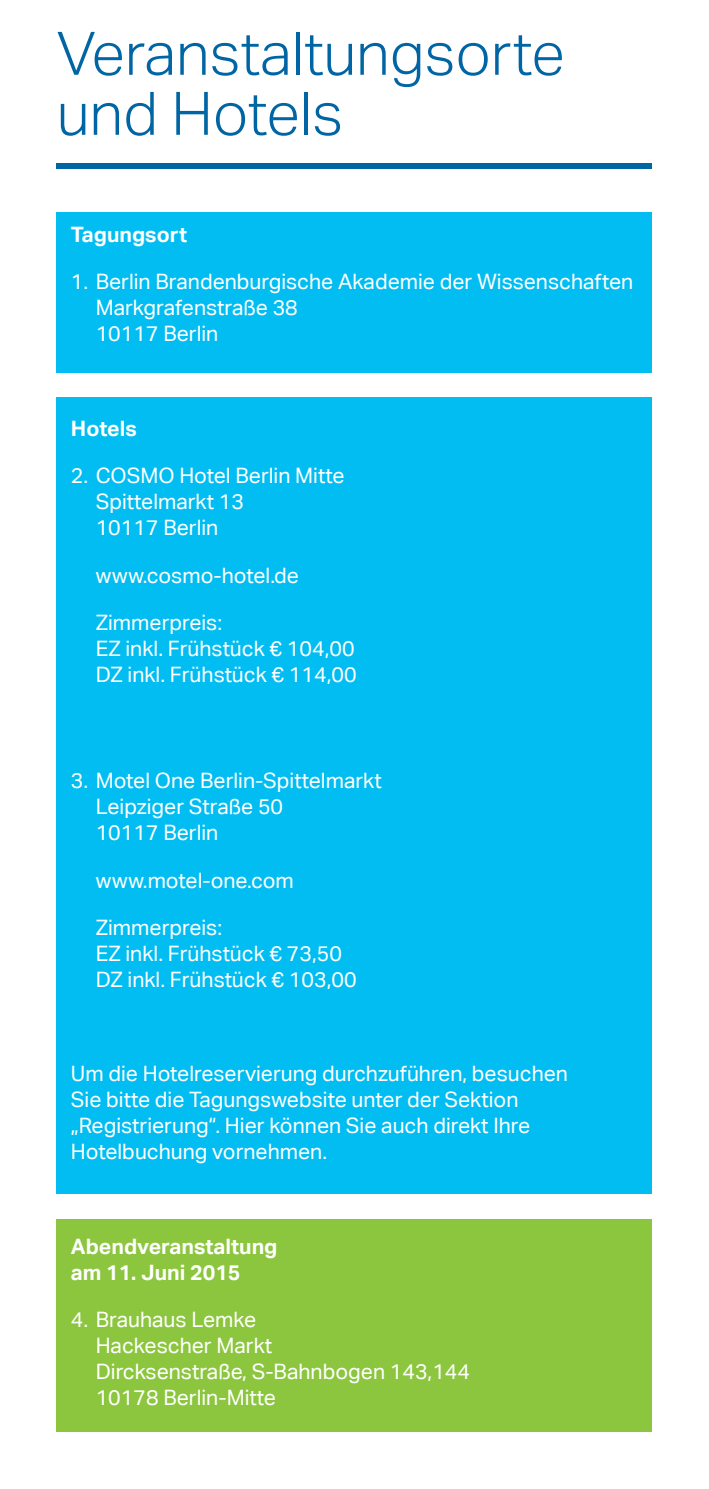
<style>
.page{position:relative;width:709px;height:1489px;background:#fff}
.page>*{position:absolute;margin:0;border:0;box-sizing:border-box;transform-origin:0 0}
.t1{font:300 60px/60px "Aktiv Grotesk";color:#0065a4}
.t2{font:21.25px/26px "Aktiv Grotesk";color:#fff}
.t3{font:700 21.25px/26px "Aktiv Grotesk";color:#fff}
</style>
<div class="page">
<div style="left:57px;top:213px;width:595px;height:160px;background:#01bdf2"></div>
<div style="left:57px;top:397px;width:595px;height:796px;background:#01bdf2"></div>
<div style="left:57px;top:1219px;width:595px;height:212px;background:#8bc63e"></div>
<div style="left:57px;top:163px;width:595px;height:6px;background:#0065a4"></div>
<h1 class="t1" style="left:57px;top:24px;width:509px">Veranstaltungsorte und Hotels</h1>
<p class="t3" style="left:71px;top:222px;width:118px">Tagungsort</p>
<p class="t2" style="left:96px;top:269px;width:539px;text-indent:-25px">1. Berlin Brandenburgische Akademie der Wissenschaften<br>Markgrafenstraße 38<br>10117 Berlin</p>
<p class="t3" style="left:71px;top:415px;width:67px">Hotels</p>
<p class="t2" style="left:96px;top:463px;width:250px;text-indent:-25px">2. COSMO Hotel Berlin Mitte<br>Spittelmarkt 13<br>10117 Berlin</p>
<p class="t2" style="left:96px;top:562px;width:205px">www.cosmo-hotel.de</p>
<p class="t2" style="left:96px;top:609px;width:262px">Zimmerpreis:<br>EZ inkl. Frühstück € 104,00<br>DZ inkl. Frühstück € 114,00</p>
<p class="t2" style="left:96px;top:767px;width:287px;text-indent:-25px">3. Motel One Berlin-Spittelmarkt<br>Leipziger Straße 50<br>10117 Berlin</p>
<p class="t2" style="left:96px;top:867px;width:200px">www.motel-one.com</p>
<p class="t2" style="left:96px;top:914px;width:262px">Zimmerpreis:<br>EZ inkl. Frühstück € 73,50<br>DZ inkl. Frühstück € 103,00</p>
<p class="t2" style="left:71px;top:1060px;width:498px">Um die Hotelreservierung durchzuführen, besuchen Sie bitte die Tagungswebsite unter der Sektion „Registrierung“. Hier können Sie auch direkt Ihre Hotelbuchung vornehmen.</p>
<p class="t3" style="left:71px;top:1233px;width:208px">Abendveranstaltung am 11. Juni 2015</p>
<p class="t2" style="left:96px;top:1306px;width:376px;text-indent:-25px">4. Brauhaus Lemke<br>Hackescher Markt<br>Dircksenstraße, S-Bahnbogen 143,144<br>10178 Berlin-Mitte</p>
</div>
